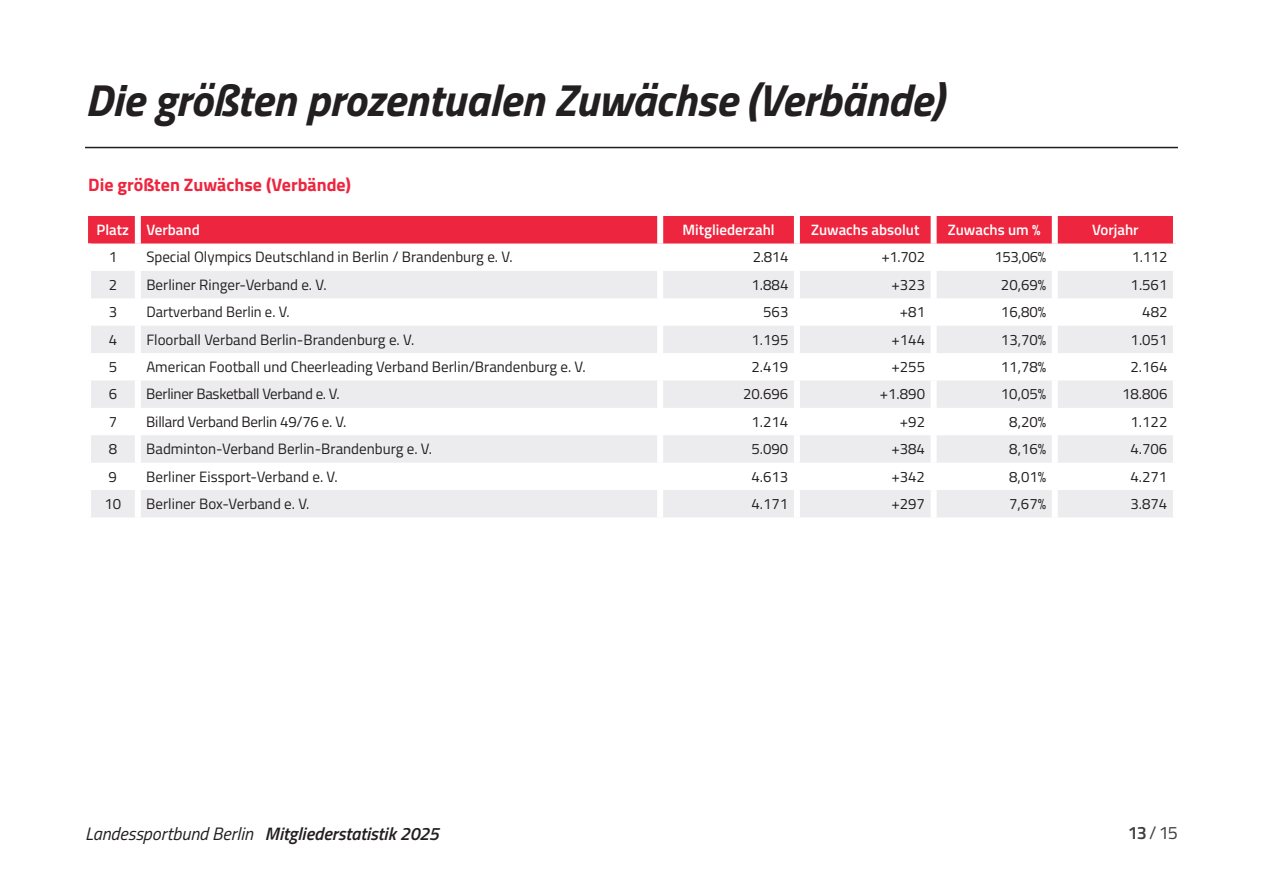
<style>
.page{position:relative;width:1263px;height:893px;background:#fff}
.page>*{position:absolute;margin:0;border:0;box-sizing:border-box;transform-origin:0 0}
.t1{font:italic 700 45px "Titillium Web";letter-spacing:-.005em;color:#231f20}
.t2{font:italic 600 18px "Titillium Web";letter-spacing:-.005em;color:#231f20}
.t3{font:700 18px "Titillium Web";color:#ed253e}
.t4{font:18px "Titillium Web";color:#3e3e3f}
.t5{font:15px "Titillium Web";color:#231f20}
.t6{font:600 15px "Titillium Web";color:#fff}
.t7{font:15px "Titillium Web";letter-spacing:-.02em;color:#231f20}
.s1{font-weight:400}
.s2{font-weight:600}
</style>
<div class="page">
<hr style="left:85px;top:147px;width:1093px;height:1px;background:#231f20">
<div style="left:88px;top:216px;width:1085px;height:28px;background:#ed253e"></div>
<svg style="left:91px;top:271px;width:1082px;height:246px;fill:#ececee"></svg>
<div style="left:135px;top:216px;width:6px;height:28px;background:#fff"></div>
<div style="left:657px;top:216px;width:6px;height:28px;background:#fff"></div>
<div style="left:794px;top:216px;width:6px;height:28px;background:#fff"></div>
<div style="left:931px;top:216px;width:6px;height:28px;background:#fff"></div>
<div style="left:1052px;top:216px;width:6px;height:28px;background:#fff"></div>
<div style="left:135px;top:271px;width:6px;height:27px;background:#fff"></div>
<div style="left:657px;top:271px;width:6px;height:27px;background:#fff"></div>
<div style="left:794px;top:271px;width:6px;height:27px;background:#fff"></div>
<div style="left:931px;top:271px;width:6px;height:27px;background:#fff"></div>
<div style="left:1052px;top:271px;width:6px;height:27px;background:#fff"></div>
<div style="left:135px;top:298px;width:6px;height:28px;background:#fff"></div>
<div style="left:657px;top:298px;width:6px;height:28px;background:#fff"></div>
<div style="left:794px;top:298px;width:6px;height:28px;background:#fff"></div>
<div style="left:931px;top:298px;width:6px;height:28px;background:#fff"></div>
<div style="left:1052px;top:298px;width:6px;height:28px;background:#fff"></div>
<div style="left:135px;top:326px;width:6px;height:27px;background:#fff"></div>
<div style="left:657px;top:326px;width:6px;height:27px;background:#fff"></div>
<div style="left:794px;top:326px;width:6px;height:27px;background:#fff"></div>
<div style="left:931px;top:326px;width:6px;height:27px;background:#fff"></div>
<div style="left:1052px;top:326px;width:6px;height:27px;background:#fff"></div>
<div style="left:135px;top:353px;width:6px;height:27px;background:#fff"></div>
<div style="left:657px;top:353px;width:6px;height:27px;background:#fff"></div>
<div style="left:794px;top:353px;width:6px;height:27px;background:#fff"></div>
<div style="left:931px;top:353px;width:6px;height:27px;background:#fff"></div>
<div style="left:1052px;top:353px;width:6px;height:27px;background:#fff"></div>
<div style="left:135px;top:380px;width:6px;height:28px;background:#fff"></div>
<div style="left:657px;top:380px;width:6px;height:28px;background:#fff"></div>
<div style="left:794px;top:380px;width:6px;height:28px;background:#fff"></div>
<div style="left:931px;top:380px;width:6px;height:28px;background:#fff"></div>
<div style="left:1052px;top:380px;width:6px;height:28px;background:#fff"></div>
<div style="left:135px;top:408px;width:6px;height:27px;background:#fff"></div>
<div style="left:657px;top:408px;width:6px;height:27px;background:#fff"></div>
<div style="left:794px;top:408px;width:6px;height:27px;background:#fff"></div>
<div style="left:931px;top:408px;width:6px;height:27px;background:#fff"></div>
<div style="left:1052px;top:408px;width:6px;height:27px;background:#fff"></div>
<div style="left:135px;top:435px;width:6px;height:28px;background:#fff"></div>
<div style="left:657px;top:435px;width:6px;height:28px;background:#fff"></div>
<div style="left:794px;top:435px;width:6px;height:28px;background:#fff"></div>
<div style="left:931px;top:435px;width:6px;height:28px;background:#fff"></div>
<div style="left:1052px;top:435px;width:6px;height:28px;background:#fff"></div>
<div style="left:135px;top:463px;width:6px;height:27px;background:#fff"></div>
<div style="left:657px;top:463px;width:6px;height:27px;background:#fff"></div>
<div style="left:794px;top:463px;width:6px;height:27px;background:#fff"></div>
<div style="left:931px;top:463px;width:6px;height:27px;background:#fff"></div>
<div style="left:1052px;top:463px;width:6px;height:27px;background:#fff"></div>
<div style="left:135px;top:490px;width:6px;height:27px;background:#fff"></div>
<div style="left:657px;top:490px;width:6px;height:27px;background:#fff"></div>
<div style="left:794px;top:490px;width:6px;height:27px;background:#fff"></div>
<div style="left:931px;top:490px;width:6px;height:27px;background:#fff"></div>
<div style="left:1052px;top:490px;width:6px;height:27px;background:#fff"></div>
<h1 class="t1" style="left:85px;top:65px;width:859px">Die größten prozentualen Zuwächse (Verbände)</h1>
<p class="t3" style="left:88px;top:170px;width:264px">Die größten Zuwächse (Verbände)</p>
<p class="t6" style="left:97px;top:218px;width:105px">Platz Verband</p>
<p class="t6" style="left:682px;top:218px;width:94px">Mitgliederzahl</p>
<p class="t6" style="left:811px;top:218px;width:110px">Zuwachs absolut</p>
<p class="t6" style="left:948px;top:218px;width:94px">Zuwachs um %</p>
<p class="t6" style="left:1092px;top:218px;width:48px">Vorjahr</p>
<p class="t5" style="left:109px;top:246px;width:10px">1</p>
<p class="t5" style="left:146px;top:246px;width:368px">Special Olympics Deutschland in Berlin / Brandenburg e. V.</p>
<p class="t5" style="left:753px;top:246px;width:37px">2.814</p>
<p class="t5" style="left:881px;top:246px;width:45px">+1.702</p>
<p class="t5" style="left:994px;top:246px;width:53px">153,06%</p>
<p class="t5" style="left:1132px;top:246px;width:37px">1.112</p>
<p class="t5" style="left:109px;top:274px;width:10px">2</p>
<p class="t5" style="left:146px;top:274px;width:182px">Berliner Ringer-Verband e. V.</p>
<p class="t5" style="left:751px;top:274px;width:38px">1.884</p>
<p class="t5" style="left:891px;top:274px;width:35px">+323</p>
<p class="t5" style="left:1001px;top:274px;width:47px">20,69%</p>
<p class="t5" style="left:1130px;top:274px;width:38px">1.561</p>
<p class="t5" style="left:109px;top:301px;width:10px">3</p>
<p class="t5" style="left:146px;top:301px;width:145px">Dartverband Berlin e. V.</p>
<p class="t5" style="left:763px;top:301px;width:27px">563</p>
<p class="t5" style="left:900px;top:301px;width:27px">+81</p>
<p class="t5" style="left:1001px;top:301px;width:47px">16,80%</p>
<p class="t5" style="left:1142px;top:301px;width:27px">482</p>
<p class="t5" style="left:109px;top:328px;width:10px">4</p>
<p class="t5" style="left:146px;top:328px;width:269px">Floorball Verband Berlin-Brandenburg e. V.</p>
<p class="t5" style="left:751px;top:328px;width:38px">1.195</p>
<p class="t5" style="left:891px;top:328px;width:35px">+144</p>
<p class="t5" style="left:1001px;top:328px;width:47px">13,70%</p>
<p class="t5" style="left:1130px;top:328px;width:38px">1.051</p>
<p class="t5" style="left:109px;top:356px;width:10px">5</p>
<p class="t5" style="left:146px;top:356px;width:441px">American Football und Cheerleading Verband Berlin/Brandenburg e. V.</p>
<p class="t5" style="left:751px;top:356px;width:38px">2.419</p>
<p class="t5" style="left:891px;top:356px;width:35px">+255</p>
<p class="t5" style="left:1001px;top:356px;width:47px">11,78%</p>
<p class="t5" style="left:1130px;top:356px;width:38px">2.164</p>
<p class="t5" style="left:109px;top:383px;width:10px">6</p>
<p class="t7" style="left:146px;top:383px;width:195px">Berliner Basketball Verband e. V.</p>
<p class="t5" style="left:743px;top:383px;width:47px">20.696</p>
<p class="t5" style="left:880px;top:383px;width:47px">+1.890</p>
<p class="t5" style="left:1001px;top:383px;width:47px">10,05%</p>
<p class="t5" style="left:1122px;top:383px;width:47px">18.806</p>
<p class="t5" style="left:109px;top:411px;width:10px">7</p>
<p class="t5" style="left:146px;top:411px;width:201px">Billard Verband Berlin 49/76 e. V.</p>
<p class="t5" style="left:751px;top:411px;width:38px">1.214</p>
<p class="t5" style="left:900px;top:411px;width:27px">+92</p>
<p class="t5" style="left:1009px;top:411px;width:38px">8,20%</p>
<p class="t5" style="left:1130px;top:411px;width:38px">1.122</p>
<p class="t5" style="left:109px;top:438px;width:10px">8</p>
<p class="t5" style="left:146px;top:438px;width:287px">Badminton-Verband Berlin-Brandenburg e. V.</p>
<p class="t5" style="left:751px;top:438px;width:38px">5.090</p>
<p class="t5" style="left:891px;top:438px;width:35px">+384</p>
<p class="t5" style="left:1009px;top:438px;width:38px">8,16%</p>
<p class="t5" style="left:1130px;top:438px;width:38px">4.706</p>
<p class="t5" style="left:109px;top:465px;width:10px">9</p>
<p class="t5" style="left:146px;top:465px;width:193px">Berliner Eissport-Verband e. V.</p>
<p class="t5" style="left:751px;top:465px;width:38px">4.613</p>
<p class="t5" style="left:891px;top:465px;width:35px">+342</p>
<p class="t5" style="left:1009px;top:465px;width:38px">8,01%</p>
<p class="t5" style="left:1130px;top:465px;width:38px">4.271</p>
<p class="t5" style="left:104px;top:493px;width:18px">10</p>
<p class="t5" style="left:146px;top:493px;width:165px">Berliner Box-Verband e. V.</p>
<p class="t5" style="left:751px;top:493px;width:38px">4.171</p>
<p class="t5" style="left:891px;top:493px;width:35px">+297</p>
<p class="t5" style="left:1009px;top:493px;width:38px">7,67%</p>
<p class="t5" style="left:1130px;top:493px;width:38px">3.874</p>
<p class="t2" style="left:85px;top:820px;width:355px"><span class="s1">Landessportbund Berlin</span> Mitgliederstatistik 2025</p>
<p class="t4" style="left:1128px;top:820px;width:52px"><span class="s2">13</span>/15</p>
</div>
